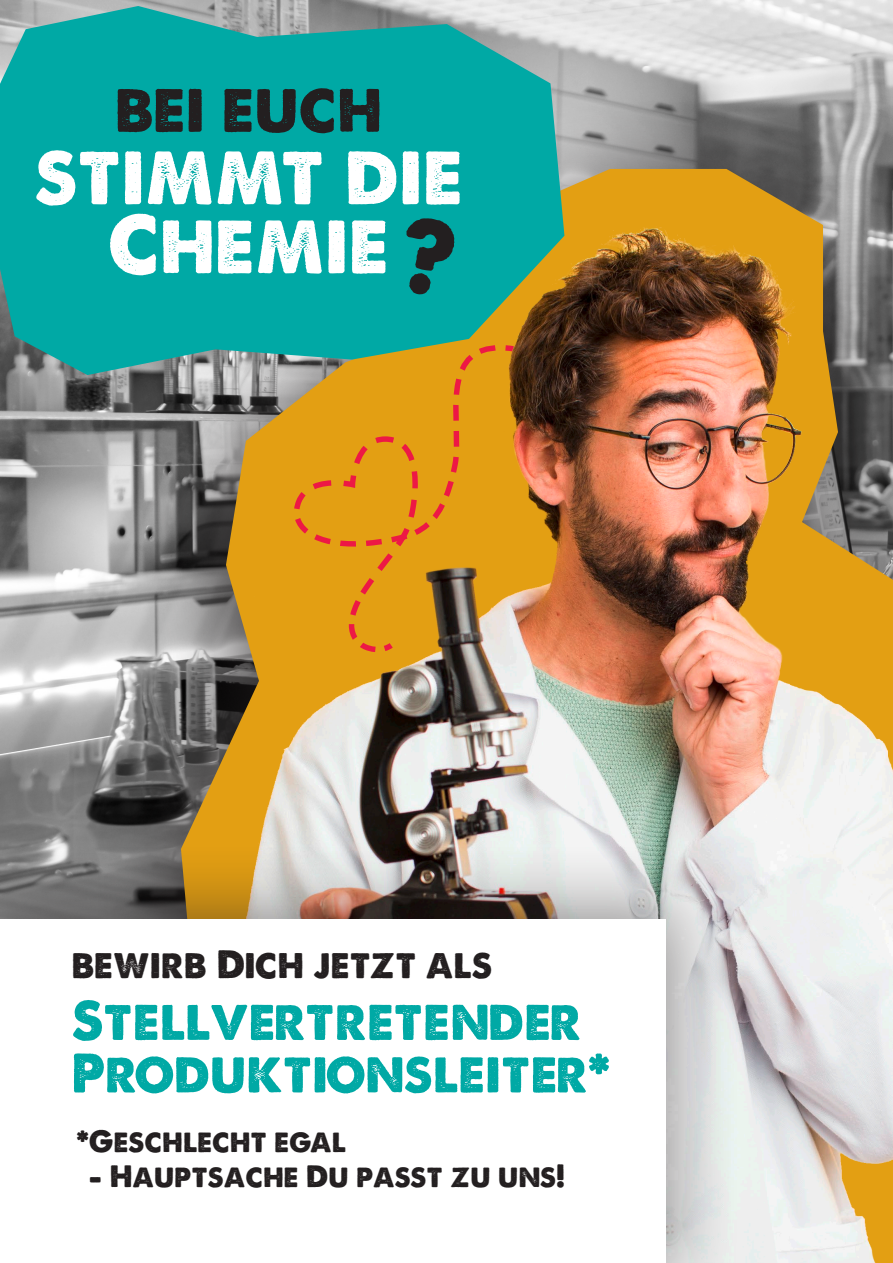
<style>
.page{position:relative;width:893px;height:1263px;background:#fff}
.page>*{position:absolute;margin:0;border:0;box-sizing:border-box;transform-origin:0 0}
.t1{font:78.9px/69px "A Loveof Thunder";color:#fff;text-align:center}
.t2{font:64.05px "A Loveof Thunder";color:#231f20}
.t3{font:52.5px/52.5px "A Loveof Thunder";color:#00a9a5}
.t4{font:37.5px "A Loveof Thunder";color:#231f20}
.t5{font:29.25px "A Loveof Thunder";color:#231f20}
</style>
<div class="page">
<img style="left:0;top:0;width:893px;height:841px">
<div style="left:92px;top:97px;width:801px;height:1166px;background:#231f20;opacity:.75"></div>
<svg style="left:0;top:6px;width:564px;height:369px;background:#19aaa6"></svg>
<img style="left:8px;top:214px;width:885px;height:1048px">
<div style="left:0;top:841px;width:743px;height:422px;background:#231f20;opacity:.45"></div>
<div style="left:0;top:920px;width:665px;height:343px;background:#fff"></div>
<div style="left:394px;top:214px;width:65px;height:85px;background:#00a9a5"></div>
<h2 class="t2" style="left:114px;top:68px;width:269px">bei euch</h2>
<h1 class="t1" style="left:34px;top:141px;width:431px">stimmt die<br>Chemie</h1>
<p class="t4" style="left:71px;top:940px;width:422px">bewirb Dich jetzt als</p>
<h3 class="t3" style="left:71px;top:994px;width:540px">Stellvertretender<br>Produktionsleiter*</h3>
<p class="t5" style="left:76px;top:1123px;width:271px">*Geschlecht egal</p>
<p class="t5" style="left:89px;top:1158px;width:478px">- Hauptsache Du passt zu uns!</p>
</div>
